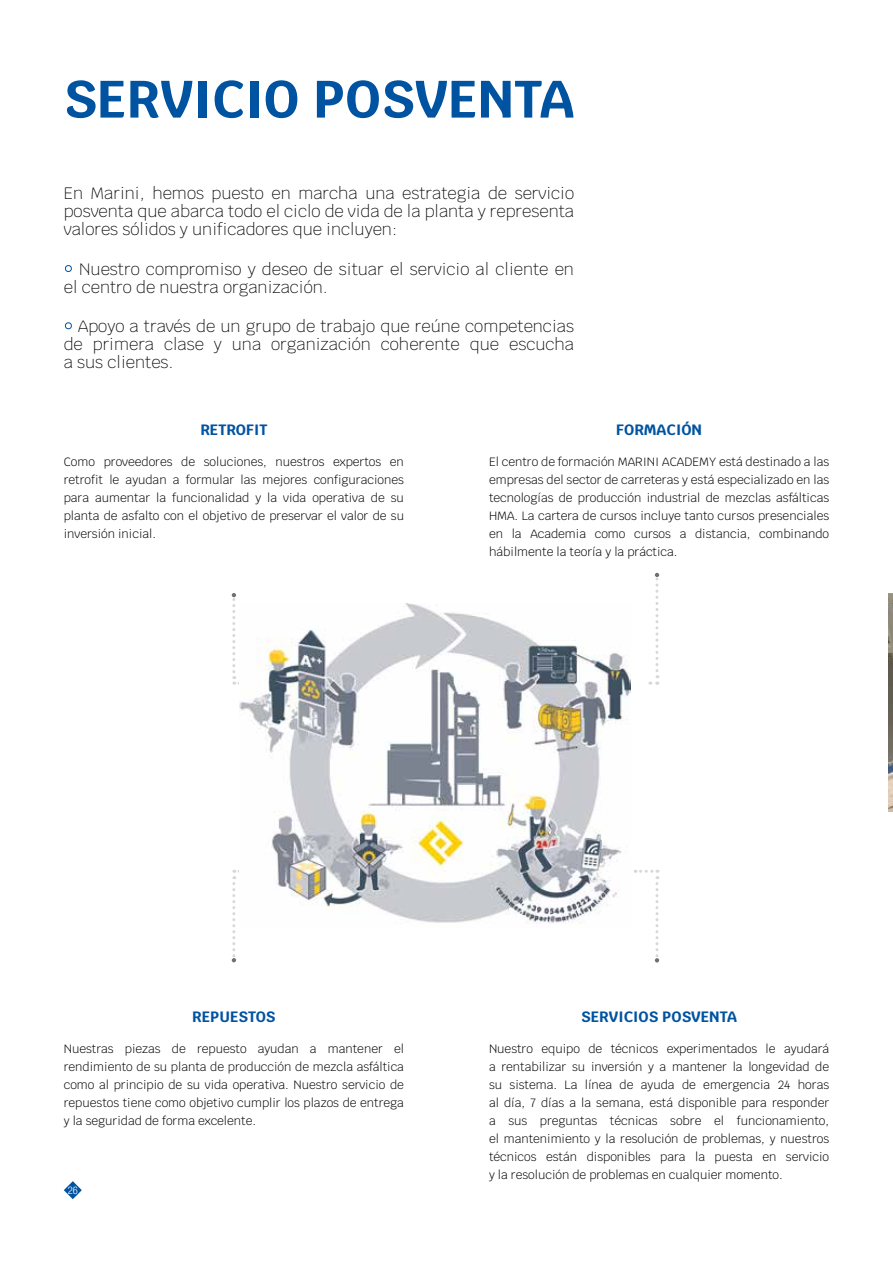
<style>
.page{position:relative;width:893px;height:1263px;background:#fff}
.page>*{position:absolute;margin:0;border:0;box-sizing:border-box;transform-origin:0 0}
.t1{font:700 52.5px "Krub";color:#0053a1}
.t2{font:200 16.5px/18px "Krub";color:#000;text-align:justify}
.t3{font:700 15px "Krub";color:#0053a1}
.t4{font:300 12px/18px "Krub";color:#000;text-align:justify}
.t5{font:300 condensed 10.5px "Helvetica Neue LT Std";color:#fff}
.s1{font-weight:300;color:#0053a1}
</style>
<div class="page">
<img style="left:888px;top:593px;width:5px;height:218px">
<svg style="left:64px;top:1181px;width:18px;height:18px"></svg>
<svg style="left:232px;top:593px;width:7px;height:92px"></svg>
<svg style="left:650px;top:573px;width:9px;height:112px"></svg>
<svg style="left:635px;top:870px;width:24px;height:92px"></svg>
<svg style="left:232px;top:870px;width:7px;height:92px"></svg>
<img style="left:239px;top:604px;width:391px;height:320px">
<h1 class="t1" style="left:63px;top:69px;width:512px">SERVICIO POSVENTA</h1>
<h2 class="t2" style="left:64px;top:185px;width:512px">En Marini, hemos puesto en marcha una estrategia de servicio posventa que abarca todo el ciclo de vida de la planta y representa valores sólidos y unificadores que incluyen:</h2>
<h2 class="t2" style="left:64px;top:260px;width:512px"><span class="s1">•</span> Nuestro compromiso y deseo de situar el servicio al cliente en el centro de nuestra organización.</h2>
<h2 class="t2" style="left:64px;top:317px;width:512px"><span class="s1">•</span> Apoyo a través de un grupo de trabajo que reúne competencias de primera clase y una organización coherente que escucha a sus clientes.</h2>
<p class="t3" style="left:200px;top:421px;width:69px">RETROFIT</p>
<p class="t4" style="left:64px;top:453px;width:342px">Como proveedores de soluciones, nuestros expertos en retrofit le ayudan a formular las mejores configuraciones para aumentar la funcionalidad y la vida operativa de su planta de asfalto con el objetivo de preservar el valor de su inversión inicial.</p>
<p class="t3" style="left:616px;top:421px;width:87px">FORMACIÓN</p>
<p class="t4" style="left:489px;top:453px;width:342px">El centro de formación MARINI ACADEMY está destinado a las empresas del sector de carreteras y está especializado en las tecnologías de producción industrial de mezclas asfálticas HMA. La cartera de cursos incluye tanto cursos presenciales en la Academia como cursos a distancia, combinando hábilmente la teoría y la práctica.</p>
<p class="t3" style="left:192px;top:1008px;width:85px">REPUESTOS</p>
<p class="t4" style="left:64px;top:1040px;width:342px">Nuestras piezas de repuesto ayudan a mantener el rendimiento de su planta de producción de mezcla asfáltica como al principio de su vida operativa. Nuestro servicio de repuestos tiene como objetivo cumplir los plazos de entrega y la seguridad de forma excelente.</p>
<p class="t5" style="left:68px;top:1184px;width:12px">26</p>
<p class="t3" style="left:581px;top:1008px;width:157px">SERVICIOS POSVENTA</p>
<p class="t4" style="left:489px;top:1040px;width:342px">Nuestro equipo de técnicos experimentados le ayudará a rentabilizar su inversión y a mantener la longevidad de su sistema. La línea de ayuda de emergencia 24 horas al día, 7 días a la semana, está disponible para responder a sus preguntas técnicas sobre el funcionamiento, el mantenimiento y la resolución de problemas, y nuestros técnicos están disponibles para la puesta en servicio y la resolución de problemas en cualquier momento.</p>
</div>
